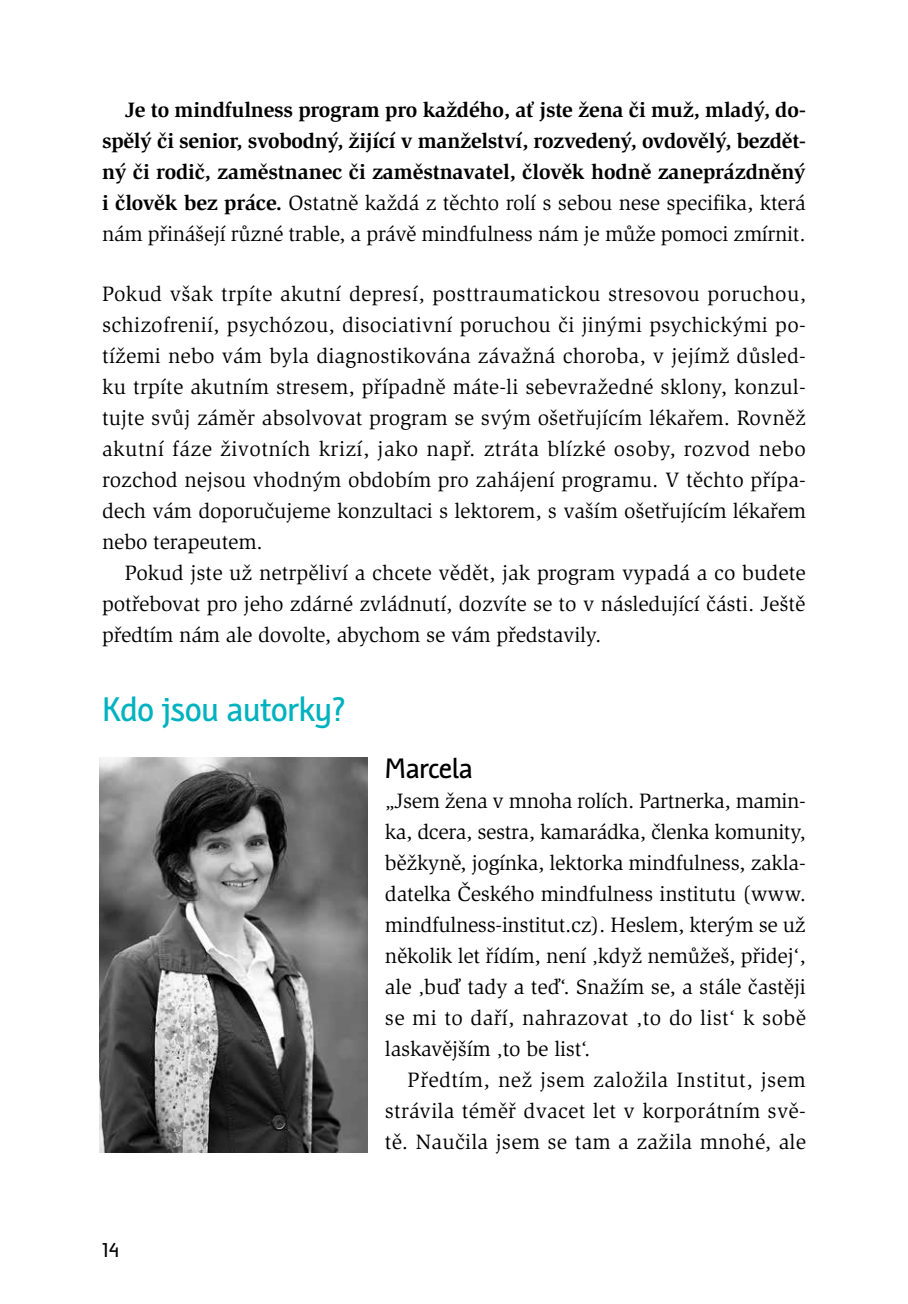
<style>
.page{position:relative;width:908px;height:1304px;background:#fff}
.page>*{position:absolute;margin:0;border:0;box-sizing:border-box;transform-origin:0 0}
.titulek_1{font:34px "Bunaero Free";letter-spacing:-.02em;color:#00b2bf}
.formalni_s_linkou{font:28px "Bunaero Free";letter-spacing:-.02em;color:#000}
.bezar{font:21.4px/31px "Slimbach Std";letter-spacing:-.005em;color:#000;text-align:justify}
.text_zarazka{font:700 21.4px/31px "Slimbach Std";letter-spacing:-.005em;color:#000;text-align:justify}
.text_zarazka-2{font:21.4px/31px "Slimbach Std";letter-spacing:-.005em;color:#000;text-align:justify}
.t1{font:20px "Bunaero Free";color:#000}
.s1{font-weight:400}
</style>
<div class="page">
<img style="left:99px;top:758px;width:269px;height:394px">
<p class="text_zarazka" style="left:102px;top:95px;width:704px;text-indent:23px">Je to mindfulness program pro každého, ať jste žena či muž, mladý, do&shy;spělý či senior, svobodný, žijící v manželství, rozvedený, ovdovělý, bezdět&shy;ný či rodič, zaměstnanec či zaměstnavatel, člověk hodně zaneprázdněný i člověk bez práce. <span class="s1">Ostatně každá z těchto rolí s sebou nese specifika, která nám přinášejí různé trable, a právě mindfulness nám je může pomoci zmírnit.</span></p>
<p class="bezar" style="left:102px;top:278px;width:705px">Pokud však trpíte akutní depresí, posttraumatickou stresovou poruchou, schizofrenií, psychózou, disociativní poruchou či jinými psychickými po&shy;tížemi nebo vám byla diagnostikována závažná choroba, v jejímž důsled&shy;ku trpíte akutním stresem, případně máte-li sebevražedné sklony, konzul&shy;tujte svůj záměr absolvovat program se svým ošetřujícím lékařem. Rovněž akutní fáze životních krizí, jako např. ztráta blízké osoby, rozvod nebo rozchod nejsou vhodným obdobím pro zahájení programu. V těchto přípa&shy;dech vám doporučujeme konzultaci s lektorem, s vaším ošetřujícím lékařem nebo terapeutem.</p>
<p class="text_zarazka-2" style="left:102px;top:557px;width:705px;text-indent:23px">Pokud jste už netrpěliví a chcete vědět, jak program vypadá a co budete potřebovat pro jeho zdárné zvládnutí, dozvíte se to v následující části. Ještě předtím nám ale dovolte, abychom se vám představily.</p>
<p class="titulek_1" style="left:102px;top:687px;width:245px">Kdo jsou autorky?</p>
<p class="t1" style="left:102px;top:1237px;width:19px">14</p>
<p class="formalni_s_linkou" style="left:385px;top:750px;width:90px">Marcela</p>
<p class="bezar" style="left:385px;top:786px;width:422px">„Jsem žena v mnoha rolích. Partnerka, mamin&shy;ka, dcera, sestra, kamarádka, členka komunity, běžkyně, jogínka, lektorka mindfulness, zakla&shy;datelka Českého mindfulness institutu (www. mindfulness-institut.cz). Heslem, kterým se už několik let řídím, není ‚když nemůžeš, přidej‘, ale ‚buď tady a teď‘. Snažím se, a stále častěji se mi to daří, nahrazovat ‚to do list‘ k sobě laskavějším ‚to be list‘.</p>
<p class="text_zarazka-2" style="left:385px;top:1065px;width:422px;text-indent:23px">Předtím, než jsem založila Institut, jsem strávila téměř dvacet let v korporátním svě&shy;tě. Naučila jsem se tam a zažila mnohé, ale</p>
</div>
